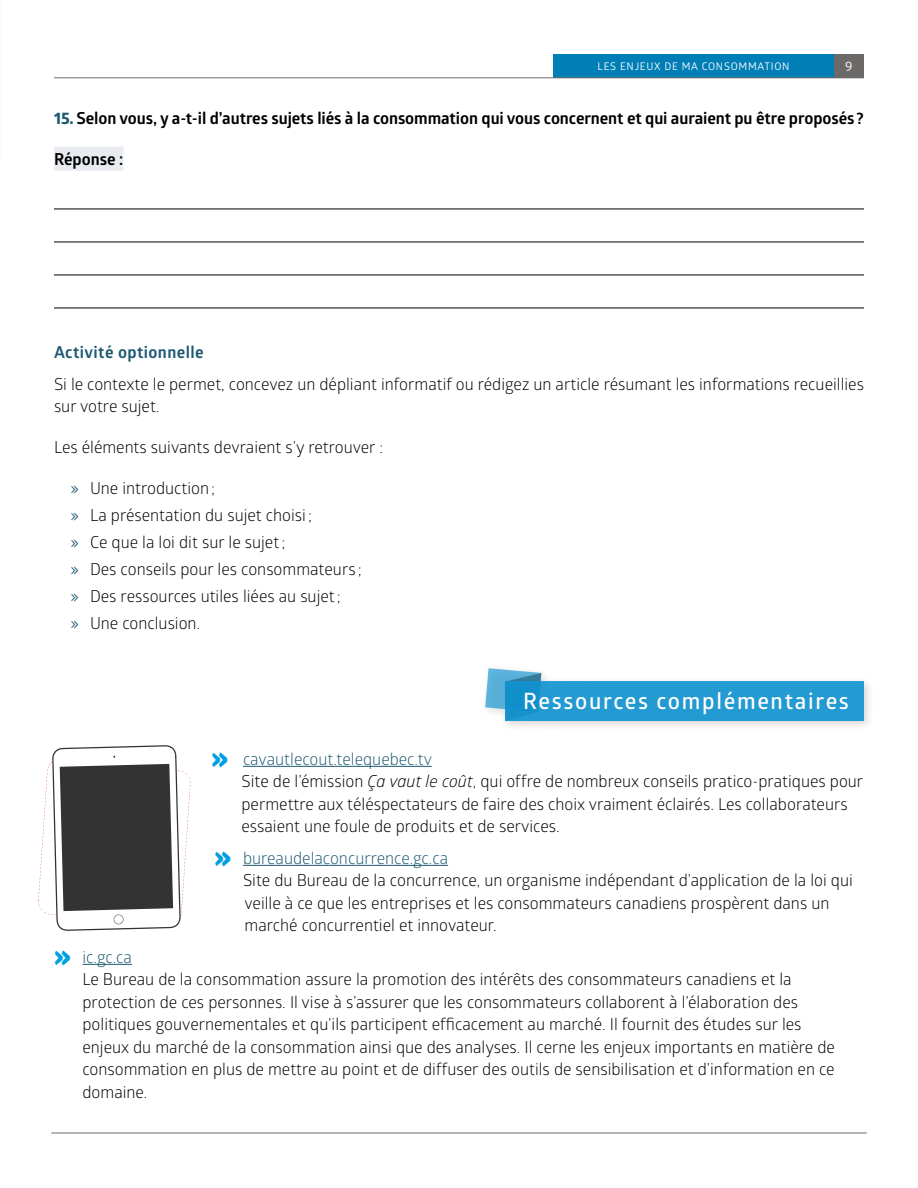
<style>
.page{position:relative;width:918px;height:1188px;background:#fff}
.page>*{position:absolute;margin:0;border:0;box-sizing:border-box;transform-origin:0 0}
.Titre-section{font:600 22.5px "Glober";letter-spacing:.075em;color:#fff}
.Texte-consignes{font:16.5px/22.5px "Glober";color:#000}
.Texte-réponse-bold{font:700 16.5px "Glober";letter-spacing:-.005em;color:#000}
.Titre_section_2{font:700 16.5px "Glober";letter-spacing:.025em;color:#1f5a73}
.t1{font:13.5px "Glober";color:#fff}
.t2{font:10.5px "Glober";letter-spacing:.07em;color:#fff}
.s1{font-family:"Globerx";color:#1f5a73}
.s2{color:#1f5a73}
.s3{font-weight:800;font-size:30px;color:#009fe3}
.s4{font-style:italic}
</style>
<div class="page">
<div style="left:834px;top:54px;width:30px;height:24px;background:#6c6a68"></div>
<div style="left:553px;top:54px;width:281px;height:24px;background:#007eb6"></div>
<hr style="left:54px;top:77px;width:810px;height:1px;background:#6c6a68">
<div style="left:479px;top:662px;width:396px;height:69px;background:#000;opacity:.2"></div>
<svg style="left:485px;top:668px;width:56px;height:53px"></svg>
<div style="left:505px;top:682px;width:359px;height:39px;background:linear-gradient(to right,#1e97d0,#269cd3)"></div>
<hr style="left:51px;top:1133px;width:816px;height:1px;background:#6c6a68">
<div style="left:54px;top:147px;width:69px;height:24px;background:#e8ebef"></div>
<hr style="left:54px;top:209px;width:810px;height:1px;background:#000">
<hr style="left:54px;top:242px;width:810px;height:1px;background:#000">
<hr style="left:54px;top:275px;width:810px;height:1px;background:#000">
<hr style="left:54px;top:308px;width:810px;height:1px;background:#000">
<hr style="left:243px;top:766px;width:189px;height:1px;background:#1f5a73">
<hr style="left:243px;top:865px;width:205px;height:1px;background:#1f5a73">
<hr style="left:82px;top:964px;width:50px;height:1px;background:#1f5a73">
<svg style="left:38px;top:745px;width:152px;height:186px"></svg>
<p class="t2" style="left:598px;top:59px;width:193px">LES ENJEUX DE MA CONSOMMATION</p>
<p class="t1" style="left:845px;top:57px;width:9px">9</p>
<p class="Texte-réponse-bold" style="left:54px;top:107px;width:811px"><span class="s1">15.</span> Selon vous, y a-t-il d’autres sujets liés à la consommation qui vous concernent et qui auraient pu être proposés ?</p>
<p class="Texte-réponse-bold" style="left:54px;top:147px;width:71px">Réponse :</p>
<h3 class="Titre_section_2" style="left:54px;top:341px;width:151px">Activité optionnelle</h3>
<p class="Texte-consignes" style="left:54px;top:372px;width:811px">Si le contexte le permet, concevez un dépliant informatif ou rédigez un article résumant les informations recueillies sur votre sujet.</p>
<p class="Texte-consignes" style="left:54px;top:435px;width:331px">Les éléments suivants devraient s’y retrouver :</p>
<p class="Texte-consignes" style="left:70px;top:477px;width:146px"><span class="s2">»</span> Une introduction;</p>
<p class="Texte-consignes" style="left:70px;top:504px;width:243px"><span class="s2">»</span> La présentation du sujet choisi ;</p>
<p class="Texte-consignes" style="left:70px;top:531px;width:216px"><span class="s2">»</span> Ce que la loi dit sur le sujet;</p>
<p class="Texte-consignes" style="left:70px;top:558px;width:293px"><span class="s2">»</span> Des conseils pour les consommateurs ;</p>
<p class="Texte-consignes" style="left:70px;top:585px;width:272px"><span class="s2">»</span> Des ressources utiles liées au sujet;</p>
<p class="Texte-consignes" style="left:70px;top:612px;width:131px"><span class="s2">»</span> Une conclusion.</p>
<h2 class="Titre-section" style="left:523px;top:685px;width:327px">Ressources complémentaires</h2>
<p class="Texte-consignes" style="left:242px;top:747px;width:623px;text-indent:-30px"><span class="s3">»</span> <span class="s2">cavautlecout.telequebec.tv<br></span>Site de l’émission <span class="s4">Ça vaut le coût</span>, qui offre de nombreux conseils pratico-pratiques pour permettre aux téléspectateurs de faire des choix vraiment éclairés. Les collaborateurs essaient une foule de produits et de services.</p>
<p class="Texte-consignes" style="left:243px;top:846px;width:611px;text-indent:-28px"><span class="s3">»</span> <span class="s2">bureaudelaconcurrence.gc.ca<br></span>Site du Bureau de la concurrence, un organisme indépendant d’application de la loi qui veille à ce que les entreprises et les consommateurs canadiens prospèrent dans un marché concurrentiel et innovateur.</p>
<p class="Texte-consignes" style="left:82px;top:945px;width:754px;text-indent:-28px"><span class="s3">»</span> <span class="s2">ic.gc.ca<br></span>Le Bureau de la consommation assure la promotion des intérêts des consommateurs canadiens et la protection de ces personnes. Il vise à s’assurer que les consommateurs collaborent à l’élaboration des politiques gouvernementales et qu’ils participent efficacement au marché. Il fournit des études sur les enjeux du marché de la consommation ainsi que des analyses. Il cerne les enjeux importants en matière de consommation en plus de mettre au point et de diffuser des outils de sensibilisation et d’information en ce domaine.</p>
</div>
